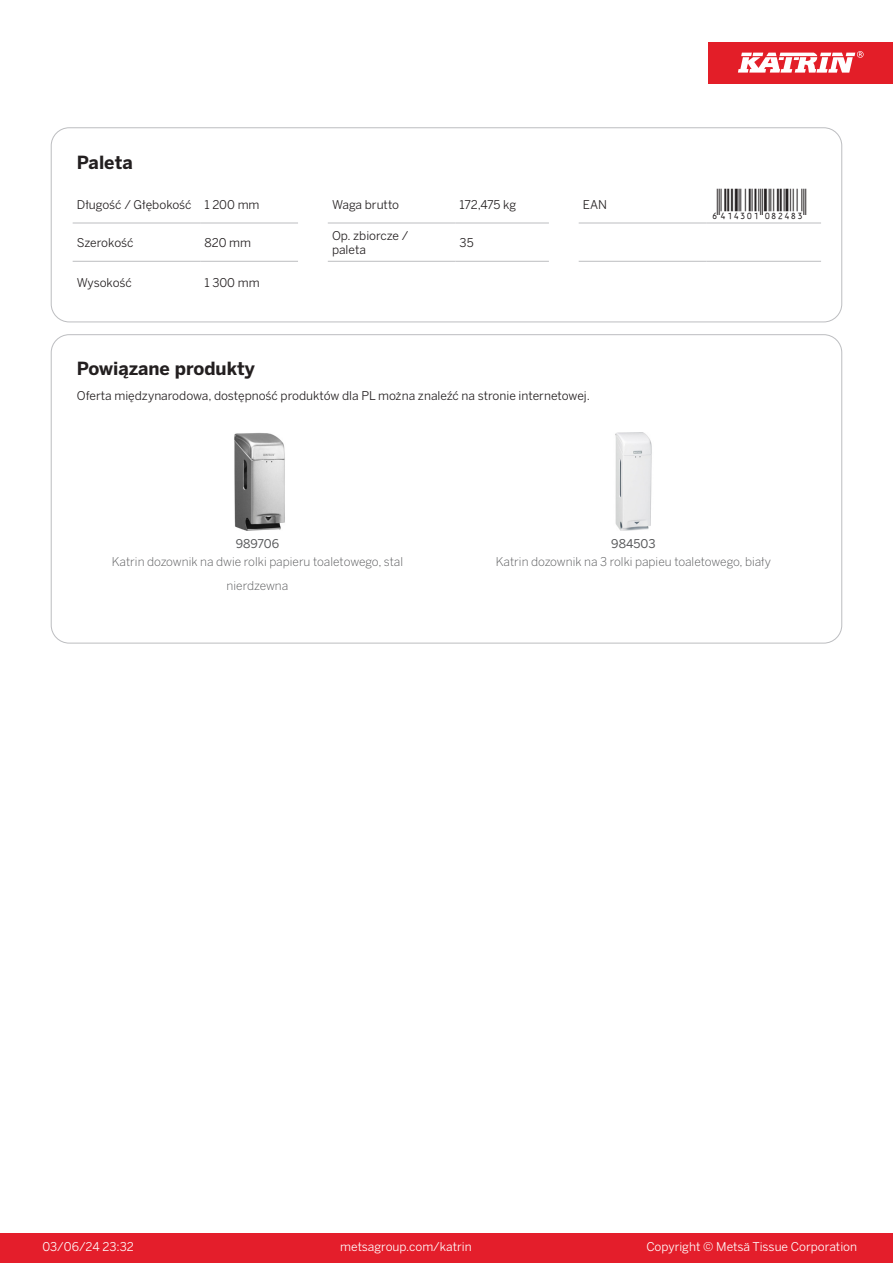
<style>
.page{position:relative;width:893px;height:1263px;background:#fff}
.page>*{position:absolute;margin:0;border:0;box-sizing:border-box;transform-origin:0 0}
.T_EAN{font:30px "Viisas EAN Matala";color:#231f20}
.T_TableHeader{font:700 18px "Benton Sans";color:#231f20}
.T_TableBody{font:12px "Benton Sans";color:#231f20}
.T_RelatedName{font:300 12px/24px "Benton Sans";color:#57585a;text-align:center}
.t1{font:12px "Benton Sans";color:#fff}
.T_RelatedCode{font:12px "Benton Sans";color:#57585a}
</style>
<div class="page">
<div style="left:0;top:1233px;width:893px;height:30px;background:#e41e2b"></div>
<div style="left:708px;top:43px;width:185px;height:41px;background:#e31e28"></div>
<svg style="left:738px;top:51px;width:126px;height:22px"></svg>
<hr style="left:73px;top:223px;width:127px;height:1px;background:#bcbdc0">
<hr style="left:200px;top:223px;width:98px;height:1px;background:#bcbdc0">
<hr style="left:328px;top:223px;width:127px;height:1px;background:#bcbdc0">
<hr style="left:455px;top:223px;width:94px;height:1px;background:#bcbdc0">
<hr style="left:579px;top:223px;width:127px;height:1px;background:#bcbdc0">
<hr style="left:706px;top:223px;width:115px;height:1px;background:#bcbdc0">
<hr style="left:73px;top:261px;width:127px;height:1px;background:#bcbdc0">
<hr style="left:200px;top:261px;width:98px;height:1px;background:#bcbdc0">
<hr style="left:328px;top:261px;width:127px;height:1px;background:#bcbdc0">
<hr style="left:455px;top:261px;width:94px;height:1px;background:#bcbdc0">
<hr style="left:579px;top:261px;width:127px;height:1px;background:#bcbdc0">
<hr style="left:706px;top:261px;width:115px;height:1px;background:#bcbdc0">
<div style="left:51px;top:128px;width:791px;height:194px;border:1px solid #bcbdc0;border-radius:18px"></div>
<img style="left:234px;top:433px;width:51px;height:97px">
<img style="left:615px;top:433px;width:37px;height:97px">
<p class="T_TableHeader" style="left:77px;top:151px;width:57px">Paleta</p>
<p class="T_TableBody" style="left:77px;top:197px;width:116px">Długość / Głębokość</p>
<p class="T_TableBody" style="left:204px;top:197px;width:57px">1 200 mm</p>
<p class="T_TableBody" style="left:332px;top:197px;width:69px">Waga brutto</p>
<p class="T_TableBody" style="left:460px;top:197px;width:58px">172,475 kg</p>
<p class="T_TableBody" style="left:583px;top:197px;width:26px">EAN</p>
<p class="T_EAN" style="left:710px;top:188px;width:97px">*6414301082483*</p>
<p class="T_TableBody" style="left:77px;top:235px;width:58px">Szerokość</p>
<p class="T_TableBody" style="left:204px;top:235px;width:48px">820 mm</p>
<p class="T_TableBody" style="left:332px;top:228px;width:78px">Op. zbiorcze /</p>
<p class="T_TableBody" style="left:332px;top:243px;width:35px">paleta</p>
<p class="T_TableBody" style="left:460px;top:235px;width:16px">35</p>
<p class="T_TableBody" style="left:77px;top:276px;width:56px">Wysokość</p>
<p class="T_TableBody" style="left:204px;top:276px;width:57px">1 300 mm</p>
<p class="T_TableHeader" style="left:77px;top:357px;width:179px">Powiązane produkty</p>
<p class="T_TableBody" style="left:77px;top:388px;width:515px">Oferta międzynarodowa, dostępność produktów dla PL można znaleźć na stronie internetowej.</p>
<p class="T_RelatedCode" style="left:236px;top:537px;width:45px">989706</p>
<p class="T_RelatedCode" style="left:611px;top:537px;width:46px">984503</p>
<p class="T_RelatedName" style="left:112px;top:550px;width:293px">Katrin dozownik na dwie rolki papieru toaletowego, stal nierdzewna</p>
<p class="T_RelatedName" style="left:496px;top:550px;width:277px">Katrin dozownik na 3 rolki papieu toaletowego, biały</p>
<p class="t1" style="left:43px;top:1239px;width:93px">03/06/24 23:32</p>
<p class="t1" style="left:340px;top:1239px;width:133px">metsagroup.com/katrin</p>
<p class="t1" style="left:646px;top:1239px;width:212px">Copyright © Metsä Tissue Corporation</p>
</div>
